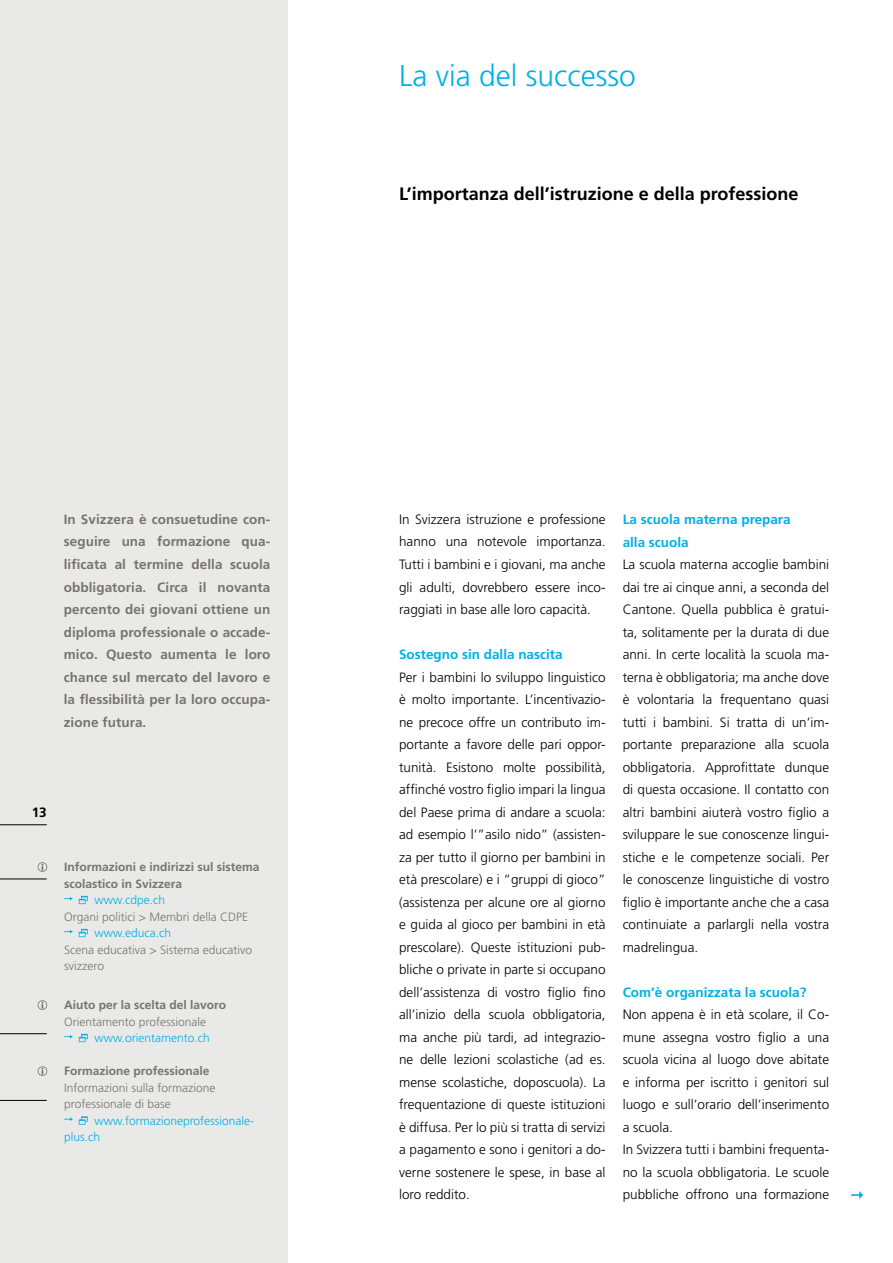
<style>
.page{position:relative;width:893px;height:1263px;background:#fff}
.page>*{position:absolute;margin:0;border:0;box-sizing:border-box;transform-origin:0 0}
.t1{font:300 30px "Frutiger";color:#00afe5}
.t2{font:700 18px "Frutiger";color:#000}
.t3{font:300 13.5px/22.5px "Frutiger";color:#000;text-align:justify}
.t4{font:700 13.5px/22.5px "Frutiger";letter-spacing:.005em;color:#777370;text-align:justify}
.t5{font:700 13.5px/22.5px "Frutiger";color:#00afe5}
.t6{font:700 13.5px "Frutiger";color:#000}
.t7{font:300 12px/16.5px "Frutiger";color:#777370}
.t8{font:700 12px/16.5px "Frutiger";color:#777370}
.t9{font:300 12px/16.5px "Frutiger";color:#00afe5}
</style>
<div class="page">
<div style="left:0;top:0;width:287px;height:1263px;background:#e9e9e8"></div>
<svg style="left:851px;top:1191px;width:12px;height:8px"></svg>
<hr style="left:0;top:824px;width:47px;height:1px;background:#000">
<hr style="left:0;top:1033px;width:47px;height:1px;background:#000">
<hr style="left:0;top:879px;width:47px;height:1px;background:#000">
<hr style="left:0;top:1100px;width:47px;height:1px;background:#000">
<svg style="left:38px;top:862px;width:9px;height:10px"></svg>
<svg style="left:64px;top:896px;width:24px;height:8px"></svg>
<svg style="left:64px;top:929px;width:24px;height:8px"></svg>
<svg style="left:38px;top:1000px;width:9px;height:10px"></svg>
<svg style="left:64px;top:1034px;width:24px;height:8px"></svg>
<svg style="left:38px;top:1066px;width:9px;height:10px"></svg>
<svg style="left:64px;top:1116px;width:24px;height:9px"></svg>
<p class="t4" style="left:64px;top:508px;width:208px">In Svizzera è consuetudine con&shy;seguire una formazione qua&shy;lificata al termine della scuola obbligatoria. Circa il novanta percento dei giovani ottiene un diploma professionale o accade&shy;mico. Questo aumenta le loro chance sul mercato del lavoro e la flessibilità per la loro occupa&shy;zione futura.</p>
<p class="t6" style="left:32px;top:804px;width:17px">13</p>
<p class="t8" style="left:64px;top:859px;width:197px">Informazioni e indirizzi sul sistema scolastico in Svizzera</p>
<p class="t9" style="left:94px;top:892px;width:72px">www.cdpe.ch</p>
<p class="t7" style="left:64px;top:908px;width:185px">Organi politici &gt; Membri della CDPE</p>
<p class="t9" style="left:94px;top:925px;width:78px">www.educa.ch</p>
<p class="t7" style="left:64px;top:941px;width:189px">Scena educativa &gt; Sistema educativo svizzero</p>
<p class="t8" style="left:64px;top:997px;width:163px">Aiuto per la scelta del lavoro</p>
<p class="t7" style="left:64px;top:1013px;width:143px">Orientamento professionale</p>
<p class="t9" style="left:94px;top:1030px;width:117px">www.orientamento.ch</p>
<p class="t8" style="left:64px;top:1063px;width:147px">Formazione professionale</p>
<p class="t7" style="left:64px;top:1079px;width:153px">Informazioni sulla formazione professionale di base</p>
<p class="t9" style="left:64px;top:1112px;width:191px;text-indent:30px">www.formazioneprofessionale&shy;plus.ch</p>
<h1 class="t1" style="left:399px;top:59px;width:238px">La via del successo</h1>
<h2 class="t2" style="left:399px;top:183px;width:401px">L’importanza dell’istruzione e della professione</h2>
<p class="t3" style="left:399px;top:508px;width:208px">In Svizzera istruzione e professione hanno una notevole importanza.<br>Tutti i bambini e i giovani, ma anche gli adulti, dovrebbero essere inco&shy;raggiati in base alle loro capacità.</p>
<p class="t5" style="left:399px;top:643px;width:165px">Sostegno sin dalla nascita</p>
<p class="t3" style="left:399px;top:666px;width:208px">Per i bambini lo sviluppo linguistico è molto importante. L’incentivazio&shy;ne precoce offre un contributo im&shy;portante a favore delle pari oppor&shy;tunità. Esistono molte possibilità, affinché vostro figlio impari la lingua del Paese prima di andare a scuola: ad esempio l’”asilo nido” (assisten&shy;za per tutto il giorno per bambini in età prescolare) e i “gruppi di gioco” (assistenza per alcune ore al giorno e guida al gioco per bambini in età prescolare). Queste istituzioni pub&shy;bliche o private in parte si occupano dell’assistenza di vostro figlio fino all’inizio della scuola obbligatoria, ma anche più tardi, ad integrazio&shy;ne delle lezioni scolastiche (ad es. mense scolastiche, doposcuola). La frequentazione di queste istituzioni è diffusa. Per lo più si tratta di servizi a pagamento e sono i genitori a do&shy;verne sostenere le spese, in base al loro reddito.</p>
<p class="t5" style="left:623px;top:508px;width:170px">La scuola materna prepara alla scuola</p>
<p class="t3" style="left:623px;top:553px;width:208px">La scuola materna accoglie bambini dai tre ai cinque anni, a seconda del Cantone. Quella pubblica è gratui&shy;ta, solitamente per la durata di due anni. In certe località la scuola ma&shy;terna è obbligatoria; ma anche dove è volontaria la frequentano quasi tutti i bambini. Si tratta di un’im&shy;portante preparazione alla scuola obbligatoria. Approfittate dunque di questa occasione. Il contatto con altri bambini aiuterà vostro figlio a sviluppare le sue conoscenze lingui&shy;stiche e le competenze sociali. Per le conoscenze linguistiche di vostro figlio è importante anche che a casa continuiate a parlargli nella vostra madrelingua.</p>
<p class="t5" style="left:623px;top:981px;width:185px">Com’è organizzata la scuola?</p>
<p class="t3" style="left:623px;top:1003px;width:208px;text-align:left">Non appena è in età scolare, il Co&shy;mune assegna vostro figlio a una scuola vicina al luogo dove abitate e informa per iscritto i genitori sul luogo e sull’orario dell’inserimento a scuola.<br>In Svizzera tutti i bambini frequenta&shy;no la scuola obbligatoria. Le scuole pubbliche offrono una formazione</p>
</div>
